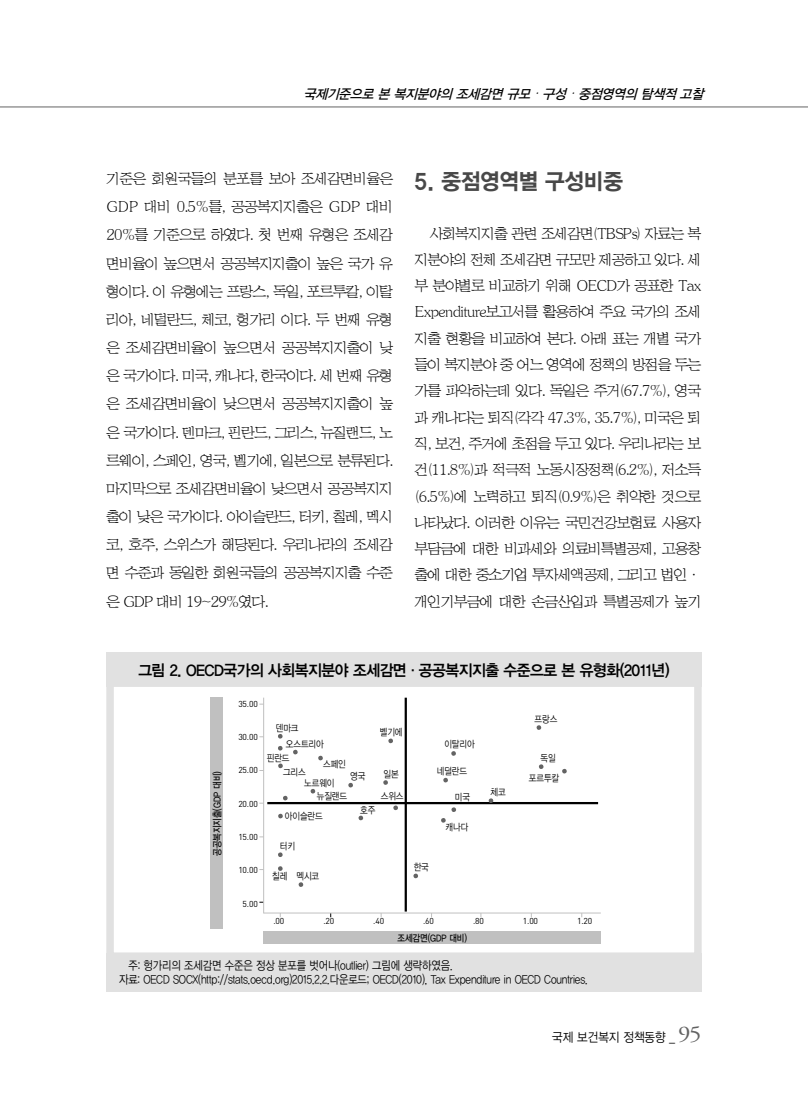
<style>
.page{position:relative;width:808px;height:1106px;background:#fff}
.page>*{position:absolute;margin:0;border:0;box-sizing:border-box;transform-origin:0 0}
.t1{font:22.5px "YDVYGO15";letter-spacing:-.015em;color:#484848;scale:.95 1}
.t2{font:15.75px "YDVYGO14";letter-spacing:-.03em;color:#000;scale:.95 1}
.t3{font:15px/28.2px "HY Sin Mun Myeong Jo Pro";letter-spacing:-.08em;color:#000;text-align:justify}
.t4{font:italic 13.5px "YDVYGO13";color:#000;scale:.95 1}
.t5{font:12.75px "YDVYGO12";color:#000;scale:.9 1}
.t6{font:12px/14.4px "YDVYGO12";letter-spacing:-.01em;color:#000;scale:.85 1}
.t7{font:9.75px/19.8px "YDVYGO12";letter-spacing:-.01em;color:#000;scale:.85 1}
.t8{font:9.75px "YDVYGO13";letter-spacing:-.01em;color:#000;scale:.85 1}
.t9{font:8.55px "DIN";letter-spacing:-.02em;color:#000}
.s1{font-family:"HY Sin Mun Myeong Jo Pro"}
.s2{font-family:"Adobe Garamond Pro";font-size:22.5px;color:#636363}
</style>
<div class="page">
<hr style="left:0;top:107px;width:808px;height:1px;background:#636363">
<div style="left:106px;top:652px;width:596px;height:34px;background:#e1e1e1"></div>
<div style="left:106px;top:952px;width:596px;height:39px;background:#e1e1e1"></div>
<div style="left:106px;top:679px;width:596px;height:281px;background:#fff;border:8px solid #e1e1e1"></div>
<div style="left:264px;top:931px;width:337px;height:13px;background:#c0c0c0"></div>
<div style="left:210px;top:697px;width:13px;height:232px;background:#c0c0c0"></div>
<hr style="left:267px;top:802px;width:331px;height:2px;background:#000">
<hr style="left:405px;top:697px;width:2px;height:214px;background:#000">
<hr style="left:264px;top:912px;width:337px;height:1px;background:#c0c0c0">
<hr style="left:263px;top:697px;width:1px;height:216px;background:#c0c0c0">
<svg style="left:489px;top:798px;width:4px;height:5px"></svg>
<svg style="left:539px;top:764px;width:4px;height:5px"></svg>
<svg style="left:443px;top:777px;width:5px;height:5px"></svg>
<svg style="left:451px;top:751px;width:5px;height:4px"></svg>
<svg style="left:383px;top:780px;width:5px;height:4px"></svg>
<svg style="left:348px;top:783px;width:5px;height:4px"></svg>
<svg style="left:311px;top:789px;width:4px;height:4px"></svg>
<svg style="left:283px;top:795px;width:5px;height:5px"></svg>
<svg style="left:278px;top:763px;width:5px;height:5px"></svg>
<svg style="left:278px;top:746px;width:5px;height:4px"></svg>
<svg style="left:278px;top:734px;width:5px;height:4px"></svg>
<svg style="left:293px;top:749px;width:5px;height:5px"></svg>
<svg style="left:318px;top:755px;width:5px;height:5px"></svg>
<svg style="left:388px;top:738px;width:5px;height:5px"></svg>
<svg style="left:537px;top:725px;width:4px;height:5px"></svg>
<svg style="left:562px;top:769px;width:5px;height:4px"></svg>
<svg style="left:413px;top:873px;width:5px;height:5px"></svg>
<svg style="left:451px;top:807px;width:5px;height:5px"></svg>
<svg style="left:299px;top:882px;width:4px;height:5px"></svg>
<svg style="left:278px;top:866px;width:5px;height:4px"></svg>
<svg style="left:278px;top:813px;width:5px;height:5px"></svg>
<svg style="left:358px;top:815px;width:5px;height:5px"></svg>
<svg style="left:393px;top:805px;width:5px;height:5px"></svg>
<svg style="left:441px;top:818px;width:5px;height:4px"></svg>
<svg style="left:278px;top:852px;width:5px;height:5px"></svg>
<p class="t4" style="left:304px;top:86px;width:426px">국제기준으로 본 복지분야의 조세감면 규모<span class="s1">·</span>구성<span class="s1">·</span>중점영역의 탐색적 고찰</p>
<p class="t3" style="left:106px;top:165px;width:289px">기준은 회원국들의 분포를 보아 조세감면비율은 GDP 대비 0.5%를, 공공복지지출은 GDP 대비 20%를 기준으로 하였다. 첫 번째 유형은 조세감 면비율이 높으면서 공공복지지출이 높은 국가 유 형이다. 이 유형에는 프랑스, 독일, 포르투칼, 이탈 리아, 네덜란드, 체코, 헝가리 이다. 두 번째 유형 은 조세감면비율이 높으면서 공공복지지출이 낮 은 국가이다. 미국, 캐나다, 한국이다. 세 번째 유형 은 조세감면비율이 낮으면서 공공복지지출이 높 은 국가이다. 덴마크, 핀란드, 그리스, 뉴질랜드, 노 르웨이, 스페인, 영국, 벨기에, 일본으로 분류된다. 마지막으로 조세감면비율이 낮으면서 공공복지지 출이 낮은 국가이다. 아이슬란드, 터키, 칠레, 멕시 코, 호주, 스위스가 해당된다. 우리나라의 조세감 면 수준과 동일한 회원국들의 공공복지지출 수준 은 GDP 대비 19~29%였다.</p>
<h1 class="t1" style="left:415px;top:168px;width:221px">5. 중점영역별 구성비중</h1>
<p class="t3" style="left:415px;top:220px;width:289px;line-height:26.2px;text-indent:15px">사회복지지출 관련 조세감면(TBSPs) 자료는 복 지분야의 전체 조세감면 규모만 제공하고 있다. 세 부 분야별로 비교하기 위해 OECD가 공표한 Tax Expenditure보고서를 활용하여 주요 국가의 조세 지출 현황을 비교하여 본다. 아래 표는 개별 국가 들이 복지분야 중 어느 영역에 정책의 방점을 두는 가를 파악하는데 있다. 독일은 주거(67.7%), 영국 과 캐나다는 퇴직(각각 47.3%, 35.7%), 미국은 퇴 직, 보건, 주거에 초점을 두고 있다. 우리나라는 보 건(11.8%)과 적극적 노동시장정책(6.2%), 저소득 (6.5%)에 노력하고 퇴직(0.9%)은 취약한 것으로 나타났다. 이러한 이유는 국민건강보험료 사용자 부담금에 대한 비과세와 의료비특별공제, 고용창 출에 대한 중소기업 투자세액공제, 그리고 법인· 개인기부금에 대한 손금산입과 특별공제가 높기</p>
<p class="t2" style="left:138px;top:661px;width:561px">그림 2. OECD국가의 사회복지분야 조세감면 · 공공복지지출 수준으로 본 유형화(2011년)</p>
<p class="t8" style="left:211px;top:855px;width:101px;rotate:-90deg">공공복지지출(GDP 대비)</p>
<p class="t9" style="left:238px;top:698px;width:21px">35.00</p>
<p class="t9" style="left:238px;top:731px;width:21px">30.00</p>
<p class="t9" style="left:238px;top:765px;width:21px">25.00</p>
<p class="t9" style="left:238px;top:798px;width:21px">20.00</p>
<p class="t9" style="left:238px;top:831px;width:21px">15.00</p>
<p class="t9" style="left:238px;top:865px;width:21px">10.00</p>
<p class="t9" style="left:243px;top:898px;width:17px">5.00</p>
<p class="t7" style="left:286px;top:720px;width:46px;line-height:15.8px;text-indent:-10px">덴마크 오스트리아</p>
<p class="t7" style="left:380px;top:722px;width:28px">벨기에</p>
<p class="t7" style="left:267px;top:748px;width:28px">핀란드</p>
<p class="t7" style="left:323px;top:754px;width:28px">스페인</p>
<p class="t7" style="left:283px;top:762px;width:28px">그리스</p>
<p class="t7" style="left:350px;top:766px;width:19px">영국</p>
<p class="t7" style="left:383px;top:764px;width:19px">일본</p>
<p class="t7" style="left:381px;top:786px;width:28px">스위스</p>
<p class="t7" style="left:304px;top:772px;width:37px">노르웨이</p>
<p class="t7" style="left:317px;top:786px;width:37px">뉴질랜드</p>
<p class="t7" style="left:285px;top:806px;width:46px">아이슬란드</p>
<p class="t7" style="left:280px;top:836px;width:19px">터키</p>
<p class="t7" style="left:272px;top:866px;width:57px">칠레 멕시코</p>
<p class="t7" style="left:360px;top:800px;width:19px">호주</p>
<p class="t7" style="left:444px;top:734px;width:37px">이탈리아</p>
<p class="t7" style="left:437px;top:760px;width:37px">네덜란드</p>
<p class="t7" style="left:455px;top:787px;width:19px">미국</p>
<p class="t7" style="left:446px;top:817px;width:28px">캐나다</p>
<p class="t7" style="left:414px;top:857px;width:19px">한국</p>
<p class="t7" style="left:491px;top:782px;width:19px">체코</p>
<p class="t7" style="left:535px;top:709px;width:28px">프랑스</p>
<p class="t7" style="left:529px;top:748px;width:37px;text-indent:12px">독일 포르투칼</p>
<p class="t9" style="left:273px;top:915px;width:12px">.00</p>
<p class="t9" style="left:323px;top:915px;width:12px">.20</p>
<p class="t9" style="left:373px;top:915px;width:12px">.40</p>
<p class="t9" style="left:423px;top:915px;width:12px">.60</p>
<p class="t9" style="left:473px;top:915px;width:12px">.80</p>
<p class="t9" style="left:523px;top:915px;width:17px">1.00</p>
<p class="t9" style="left:577px;top:915px;width:17px">1.20</p>
<p class="t8" style="left:397px;top:932px;width:83px">조세감면(GDP 대비)</p>
<p class="t6" style="left:119px;top:958px;width:553px;text-indent:9px">주: 헝가리의 조세감면 수준은 정상 분포를 벗어나(outlier) 그림에 생략하였음.<br>자료: OECD SOCX(http://stats.oecd.org)2015.2.2.다운로드; OECD(2010), Tax Expenditure in OECD Countries.</p>
<p class="t5" style="left:552px;top:1030px;width:168px">국제 보건복지 정책동향 _ <span class="s2">95</span></p>
</div>
